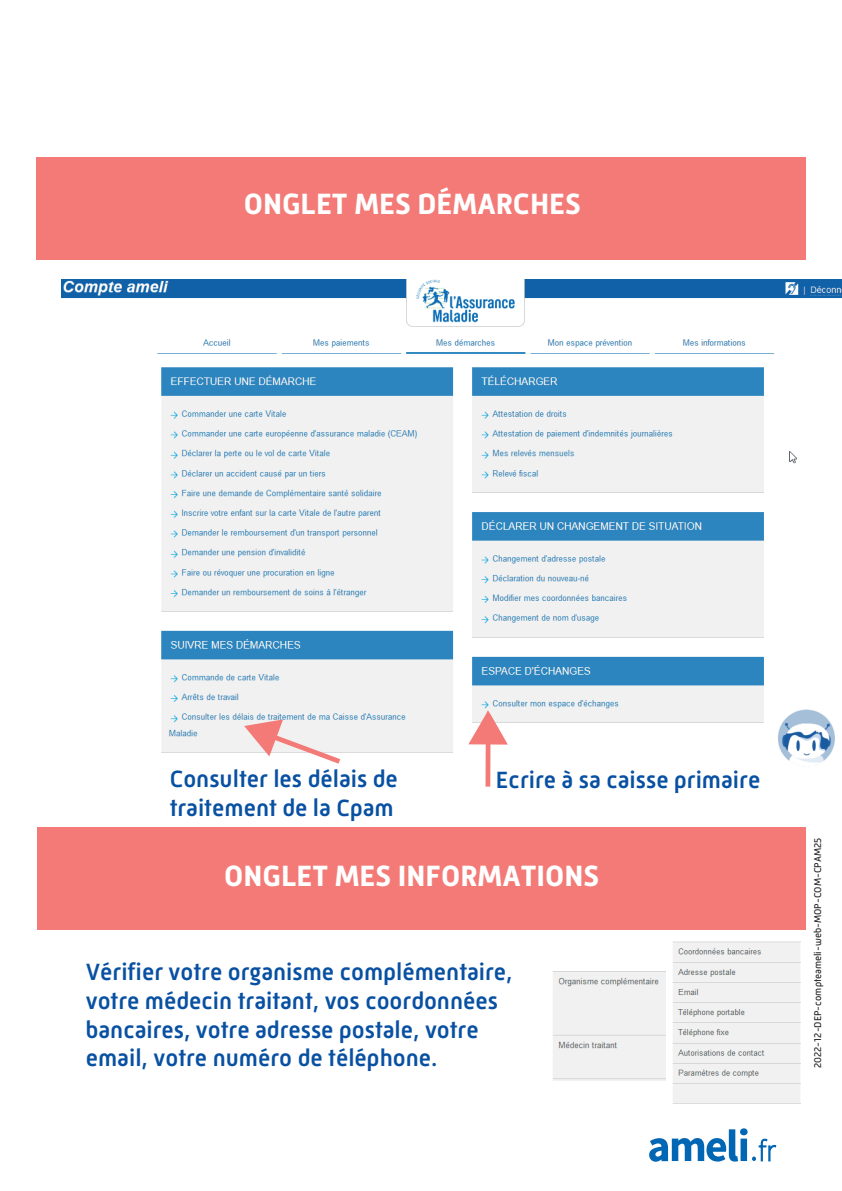
<style>
.page{position:relative;width:842px;height:1191px;background:#fff}
.page>*{position:absolute;margin:0;border:0;box-sizing:border-box;transform-origin:0 0}
.t1{font:700 30px "Mic 32 New";color:#fff}
.t2{font:500 24px/28.8px "Mic 32 New";color:#0850a2}
.t3{font:10px "Mic 32 New";color:#231f20}
</style>
<div class="page">
<img style="left:553px;top:971px;width:113px;height:109px">
<div style="left:37px;top:157px;width:769px;height:102px;background:#f37a76"></div>
<div style="left:37px;top:827px;width:769px;height:102px;background:#f37a76"></div>
<svg style="left:649px;top:1128px;width:127px;height:33px"></svg>
<img style="left:61px;top:280px;width:781px;height:487px">
<img style="left:672px;top:941px;width:128px;height:163px">
<svg style="left:244px;top:719px;width:96px;height:44px"></svg>
<svg style="left:468px;top:710px;width:40px;height:76px"></svg>
<p class="t1" style="left:244px;top:186px;width:339px">ONGLET MES DÉMARCHES</p>
<p class="t2" style="left:170px;top:764px;width:230px">Consulter les délais de</p>
<p class="t2" style="left:496px;top:765px;width:266px">Ecrire à sa caisse primaire</p>
<p class="t2" style="left:170px;top:793px;width:226px">traitement de la Cpam</p>
<p class="t1" style="left:224px;top:858px;width:376px">ONGLET MES INFORMATIONS</p>
<p class="t2" style="left:86px;top:957px;width:428px">Vérifier votre organisme complémentaire, votre médecin traitant, vos coordonnées bancaires, votre adresse postale, votre email, votre numéro de téléphone.</p>
<p class="t3" style="left:812px;top:1068px;width:232px;rotate:-90deg">2022-12-DEP-compteameli-web-MOP-COM-CPAM25</p>
</div>
